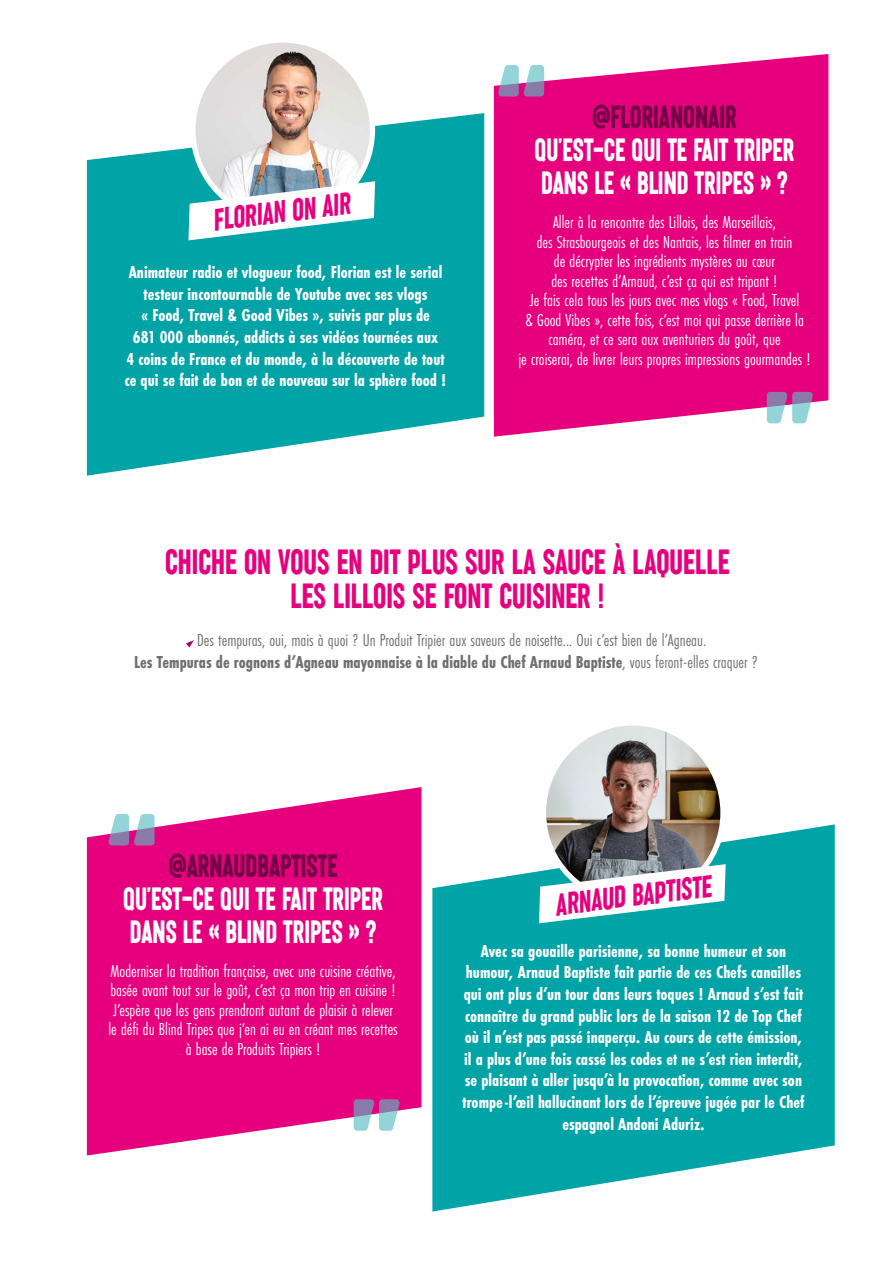
<style>
.page{position:relative;width:893px;height:1263px;background:#fff}
.page>*{position:absolute;margin:0;border:0;box-sizing:border-box;transform-origin:0 0}
.t1{font:108.45px "Merchanto BOLD Round";color:#e6007d;scale:.83 1}
.t2{font:36.45px/34.3px "Sugo Pro Classic Trial";color:#e6007d;text-align:center;scale:.83 1}
.t3{font:32.25px/33px "Merchanto BOLD Round";color:#fff;scale:.83 1}
.t4{font:32.25px "Merchanto BOLD Round";color:#720246;scale:.83 1}
.t5{font:32.25px "Sugo Pro Classic Trial";color:#e6007d;scale:.83 1}
.t6{font:700 18px/21.6px "Futura PT Cond";color:#fff;text-align:center}
.t7{font:18px/19.5px "Futura PT Cond";color:#fff;text-align:center}
.t8{font:18px/21.6px "Futura PT Cond";color:#706f6f}
.s1{font-weight:700}
</style>
<div class="page">
<svg style="left:186px;top:640px;width:8px;height:7px"></svg>
<svg style="left:432px;top:824px;width:403px;height:387px;background:#26b0b3"></svg>
<img style="left:543px;top:723px;width:180px;height:179px;border-radius:90px">
<div style="left:541px;top:720px;width:185px;height:185px;border:5px solid #fff;border-radius:50%"></div>
<svg style="left:539px;top:864px;width:187px;height:59px"></svg>
<svg style="left:87px;top:787px;width:334px;height:368px;background:#e91f8d"></svg>
<svg style="left:87px;top:113px;width:397px;height:363px;background:#23afb2"></svg>
<img style="left:193px;top:40px;width:179px;height:180px;border-radius:90px">
<div style="left:190px;top:37px;width:185px;height:185px;border:5px solid #fff;border-radius:50%"></div>
<svg style="left:188px;top:181px;width:187px;height:59px"></svg>
<svg style="left:494px;top:54px;width:334px;height:383px;background:#e71387"></svg>
<svg style="left:498px;top:65px;width:46px;height:32px"></svg>
<svg style="left:108px;top:814px;width:47px;height:31px"></svg>
<svg style="left:767px;top:392px;width:46px;height:31px"></svg>
<svg style="left:354px;top:1099px;width:46px;height:32px"></svg>
<h3 class="t5" style="left:211px;top:202px;width:168px;rotate:-7deg">FLORIAN ON AIR</h3>
<p class="t6" style="left:125px;top:261px;width:323px">Animateur radio et vlogueur food, Florian est le serial testeur incontournable de Youtube avec ses vlogs<br>« Food, Travel &amp; Good Vibes », suivis par plus de<br>681 000 abonnés, addicts à ses vidéos tournées aux<br>4 coins de France et du monde, à la découverte de tout ce qui se fait de bon et de nouveau sur la sphère food !</p>
<h3 class="t4" style="left:592px;top:100px;width:175px">@FLORIANONAIR</h3>
<h3 class="t3" style="left:534px;top:134px;width:315px">QU’EST-CE QUI TE FAIT TRIPER<br>DANS LE « BLIND TRIPES » ?</h3>
<p class="t7" style="left:518px;top:212px;width:294px">Aller à la rencontre des Lillois, des Marseillais,<br>des Strasbourgeois et des Nantais, les filmer en train<br>de décrypter les ingrédients mystères au cœur<br>des recettes d’Arnaud, c’est ça qui est tripant !<br>Je fais cela tous les jours avec mes vlogs « Food, Travel<br>&amp; Good Vibes », cette fois, c’est moi qui passe derrière la caméra, et ce sera aux aventuriers du goût, que<br>je croiserai, de livrer leurs propres impressions gourmandes !</p>
<h1 class="t1" style="left:525px;top:162px;width:33px">“</h1>
<h1 class="t1" style="left:781px;top:361px;width:33px;rotate:-180deg">“</h1>
<h2 class="t2" style="left:165px;top:544px;width:682px">CHICHE ON VOUS EN DIT PLUS SUR LA SAUCE À LAQUELLE<br>LES LILLOIS SE FONT CUISINER !</h2>
<p class="t8" style="left:134px;top:629px;width:625px;text-indent:63px">Des tempuras, oui, mais à quoi ? Un Produit Tripier aux saveurs de noisette... Oui c’est bien de l’Agneau.<br><span class="s1">Les Tempuras de rognons d’Agneau mayonnaise à la diable du Chef Arnaud Baptiste</span>, vous feront-elles craquer ?</p>
<h3 class="t4" style="left:168px;top:849px;width:205px">@ARNAUDBAPTISTE</h3>
<h3 class="t3" style="left:123px;top:882px;width:315px">QU’EST-CE QUI TE FAIT TRIPER<br>DANS LE « BLIND TRIPES » ?</h3>
<p class="t7" style="left:108px;top:961px;width:291px">Moderniser la tradition française, avec une cuisine créative, basée avant tout sur le goût, c’est ça mon trip en cuisine !<br>J’espère que les gens prendront autant de plaisir à relever le défi du Blind Tripes que j’en ai eu en créant mes recettes à base de Produits Tripiers !</p>
<h3 class="t5" style="left:553px;top:887px;width:191px;rotate:-7deg">ARNAUD BAPTISTE</h3>
<p class="t6" style="left:462px;top:940px;width:343px">Avec sa gouaille parisienne, sa bonne humeur et son humour, Arnaud Baptiste fait partie de ces Chefs canailles qui ont plus d’un tour dans leurs toques ! Arnaud s’est fait connaître du grand public lors de la saison 12 de Top Chef où il n’est pas passé inaperçu. Au cours de cette émission, il a plus d’une fois cassé les codes et ne s’est rien interdit, se plaisant à aller jusqu’à la provocation, comme avec son trompe-l’œil hallucinant lors de l’épreuve jugée par le Chef espagnol Andoni Aduriz.</p>
</div>
